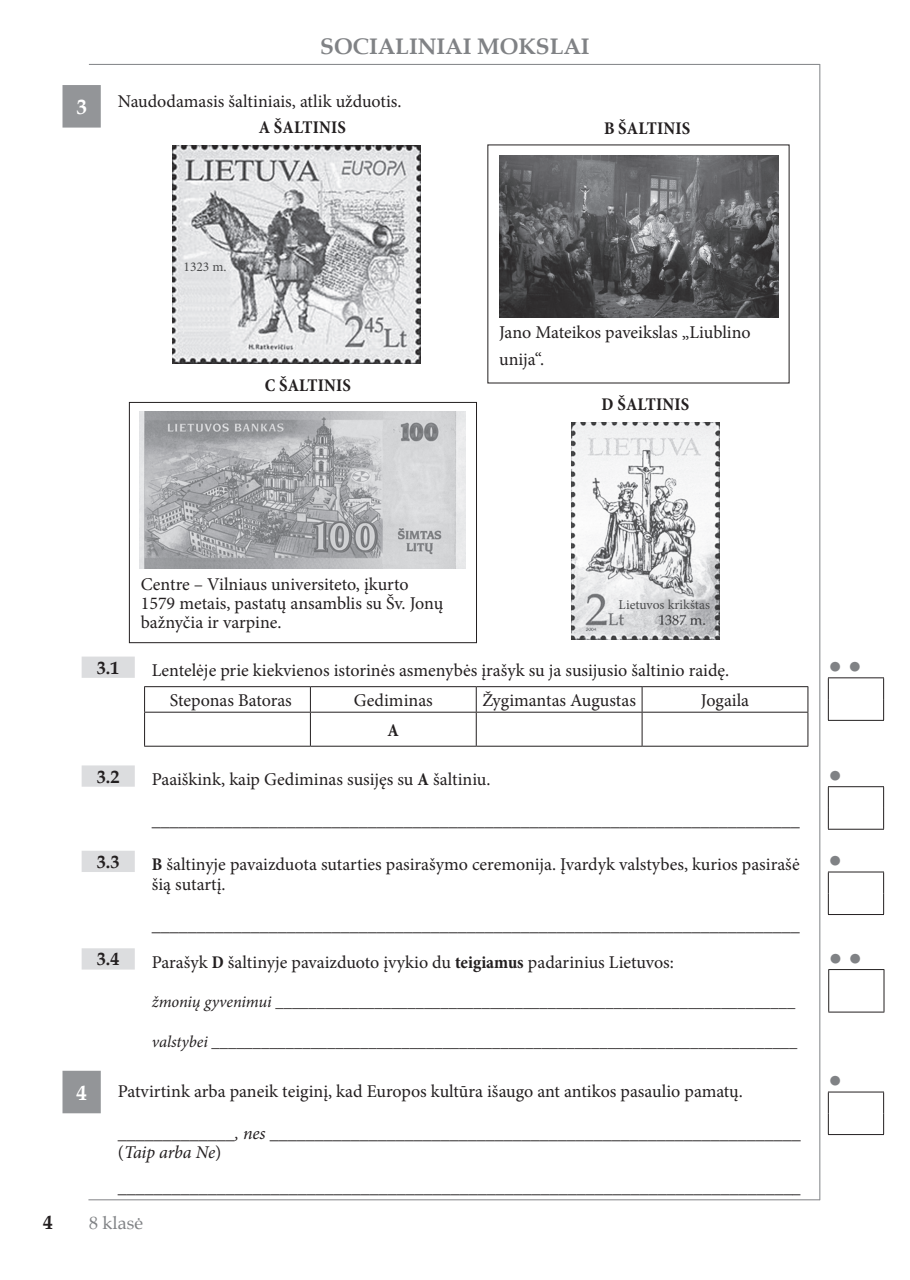
<style>
.page{position:relative;width:910px;height:1280px;background:#fff}
.page>*{position:absolute;margin:0;border:0;box-sizing:border-box;transform-origin:0 0}
.t1{font:700 22.5px "Book Antiqua";color:#808285}
.t2{font:22.5px "Arial";color:#808285}
.t3{font:700 21px "Book Antiqua";color:#fff}
.t4{font:700 19.5px "Book Antiqua";color:#231f20}
.t5{font:18px/19.2px "Minion Pro";color:#231f20}
.t6{font:700 condensed 18px "Minion Pro";letter-spacing:.01em;color:#231f20}
.t7{font:700 18px "Book Antiqua";color:#231f20}
.t8{font:18px "Book Antiqua";color:#808285}
.t9{font:16.5px "Minion Pro";color:#231f20}
.t10{font:13.5px "Minion Pro";color:#4b4c4d}
.s1{font-weight:700;font-stretch:condensed}
.s2{font-style:italic}
</style>
<div class="page">
<hr style="left:89px;top:64px;width:731px;height:1px;background:#808285">
<hr style="left:819px;top:64px;width:1px;height:1136px;background:#808285">
<hr style="left:88px;top:1199px;width:732px;height:1px;background:#808285">
<svg style="left:63px;top:85px;width:72px;height:1028px"></svg>
<hr style="left:828px;top:677px;width:56px;height:1px;background:#231f20">
<svg style="left:828px;top:678px;width:1px;height:42px"></svg>
<svg style="left:883px;top:678px;width:1px;height:42px"></svg>
<hr style="left:828px;top:720px;width:56px;height:1px;background:#231f20">
<hr style="left:828px;top:786px;width:56px;height:1px;background:#231f20">
<svg style="left:828px;top:787px;width:1px;height:42px"></svg>
<svg style="left:883px;top:787px;width:1px;height:42px"></svg>
<hr style="left:828px;top:829px;width:56px;height:1px;background:#231f20">
<hr style="left:828px;top:872px;width:56px;height:1px;background:#231f20">
<svg style="left:828px;top:872px;width:1px;height:42px"></svg>
<svg style="left:883px;top:872px;width:1px;height:42px"></svg>
<hr style="left:828px;top:914px;width:56px;height:1px;background:#231f20">
<hr style="left:828px;top:1092px;width:56px;height:1px;background:#231f20">
<svg style="left:828px;top:1092px;width:1px;height:42px"></svg>
<svg style="left:883px;top:1092px;width:1px;height:42px"></svg>
<hr style="left:828px;top:1134px;width:56px;height:1px;background:#231f20">
<div style="left:129px;top:402px;width:348px;height:241px;border:1px solid #231f20"></div>
<img style="left:140px;top:412px;width:326px;height:156px">
<img style="left:499px;top:155px;width:280px;height:162px">
<img style="left:172px;top:146px;width:248px;height:217px">
<img style="left:572px;top:423px;width:147px;height:217px">
<hr style="left:144px;top:686px;width:166px;height:1px;background:#231f20">
<svg style="left:144px;top:687px;width:1px;height:25px"></svg>
<hr style="left:310px;top:686px;width:166px;height:1px;background:#231f20">
<svg style="left:310px;top:687px;width:1px;height:25px"></svg>
<hr style="left:476px;top:686px;width:166px;height:1px;background:#231f20">
<svg style="left:476px;top:687px;width:1px;height:25px"></svg>
<hr style="left:642px;top:686px;width:166px;height:1px;background:#231f20">
<svg style="left:642px;top:687px;width:1px;height:25px"></svg>
<svg style="left:807px;top:687px;width:1px;height:25px"></svg>
<hr style="left:144px;top:712px;width:166px;height:1px;background:#231f20">
<hr style="left:144px;top:712px;width:1px;height:34px;background:#231f20">
<hr style="left:310px;top:712px;width:166px;height:1px;background:#231f20">
<hr style="left:310px;top:712px;width:1px;height:34px;background:#231f20">
<hr style="left:476px;top:712px;width:166px;height:1px;background:#231f20">
<hr style="left:476px;top:712px;width:1px;height:34px;background:#231f20">
<hr style="left:642px;top:712px;width:166px;height:1px;background:#231f20">
<hr style="left:642px;top:712px;width:1px;height:34px;background:#231f20">
<hr style="left:807px;top:712px;width:1px;height:34px;background:#231f20">
<hr style="left:144px;top:746px;width:166px;height:1px;background:#231f20">
<hr style="left:310px;top:746px;width:166px;height:1px;background:#231f20">
<hr style="left:476px;top:746px;width:166px;height:1px;background:#231f20">
<hr style="left:642px;top:746px;width:166px;height:1px;background:#231f20">
<hr style="left:828px;top:969px;width:56px;height:1px;background:#231f20">
<hr style="left:828px;top:970px;width:1px;height:42px;background:#231f20">
<hr style="left:884px;top:970px;width:1px;height:42px;background:#231f20">
<hr style="left:828px;top:1012px;width:56px;height:1px;background:#231f20">
<p class="t1" style="left:320px;top:31px;width:271px">SOCIALINIAI MOKSLAI</p>
<p class="t3" style="left:76px;top:92px;width:12px">3</p>
<p class="t5" style="left:118px;top:91px;width:285px">Naudodamasis šaltiniais, atlik užduotis.</p>
<p class="t6" style="left:259px;top:114px;width:89px">A ŠALTINIS</p>
<p class="t10" style="left:184px;top:257px;width:45px">1323 m.</p>
<p class="t6" style="left:265px;top:372px;width:88px">C ŠALTINIS</p>
<p class="t6" style="left:604px;top:115px;width:88px">B ŠALTINIS</p>
<p class="t5" style="left:499px;top:319px;width:253px;line-height:26.8px">Jano Mateikos paveikslas „Liublino unija“.</p>
<p class="t6" style="left:602px;top:392px;width:89px">D ŠALTINIS</p>
<p class="t5" style="left:141px;top:575px;width:304px">Centre – Vilniaus universiteto, įkurto<br>1579 metais, pastatų ansamblis su Šv. Jonų bažnyčia ir varpine.</p>
<p class="t10" style="left:619px;top:595px;width:93px">Lietuvos krikštas</p>
<p class="t7" style="left:97px;top:655px;width:24px">3.1</p>
<p class="t5" style="left:170px;top:655px;width:561px;line-height:29.8px;text-indent:-18px">Lentelėje prie kiekvienos istorinės asmenybės įrašyk su ja susijusio šaltinio raidę.<br>Steponas Batoras</p>
<p class="t5" style="left:354px;top:691px;width:80px">Gediminas</p>
<p class="t5" style="left:482px;top:691px;width:155px">Žygimantas Augustas</p>
<p class="t5" style="left:701px;top:691px;width:50px">Jogaila</p>
<p class="t6" style="left:388px;top:718px;width:12px">A</p>
<p class="t7" style="left:97px;top:764px;width:24px">3.2</p>
<p class="t5" style="left:152px;top:770px;width:340px">Paaiškink, kaip Gediminas susijęs su <span class="s1">A</span> šaltiniu.</p>
<p class="t5" style="left:152px;top:811px;width:649px">________________________________________________________________________</p>
<p class="t7" style="left:97px;top:849px;width:24px">3.3</p>
<p class="t5" style="left:152px;top:855px;width:649px;line-height:19.8px"><span class="s1">B</span> šaltinyje pavaizduota sutarties pasirašymo ceremonija. Įvardyk valstybes, kurios pasirašė šią sutartį.</p>
<p class="t5" style="left:152px;top:916px;width:649px">________________________________________________________________________</p>
<p class="t7" style="left:97px;top:947px;width:24px">3.4</p>
<p class="t5" style="left:152px;top:952px;width:524px">Parašyk <span class="s1">D</span> šaltinyje pavaizduoto įvykio du <span class="s1">TEIGIAMUS</span> padarinius Lietuvos:</p>
<p class="t9" style="left:152px;top:991px;width:645px"><span class="s2">žmonių gyvenimui</span> _______________________________________________________________</p>
<p class="t9" style="left:152px;top:1030px;width:647px"><span class="s2">valstybei</span> _______________________________________________________________________</p>
<p class="t3" style="left:76px;top:1078px;width:12px">4</p>
<p class="t5" style="left:118px;top:1081px;width:627px">Patvirtink arba paneik teiginį, kad Europos kultūra išaugo ant antikos pasaulio pamatų.</p>
<p class="t5" style="left:118px;top:1124px;width:684px;line-height:18.6px">_____________<span class="s2">, nes</span> ___________________________________________________________ (<span class="s2">Taip arba Ne</span>)</p>
<p class="t5" style="left:118px;top:1178px;width:684px">____________________________________________________________________________</p>
<p class="t4" style="left:43px;top:1209px;width:11px">4</p>
<p class="t8" style="left:89px;top:1210px;width:56px">8 klasė</p>
<p class="t2" style="left:828px;top:650px;width:35px">● ●</p>
<p class="t2" style="left:828px;top:759px;width:15px">●</p>
<p class="t2" style="left:828px;top:844px;width:15px">●</p>
<p class="t2" style="left:829px;top:942px;width:35px">● ●</p>
<p class="t2" style="left:828px;top:1064px;width:15px">●</p>
</div>
